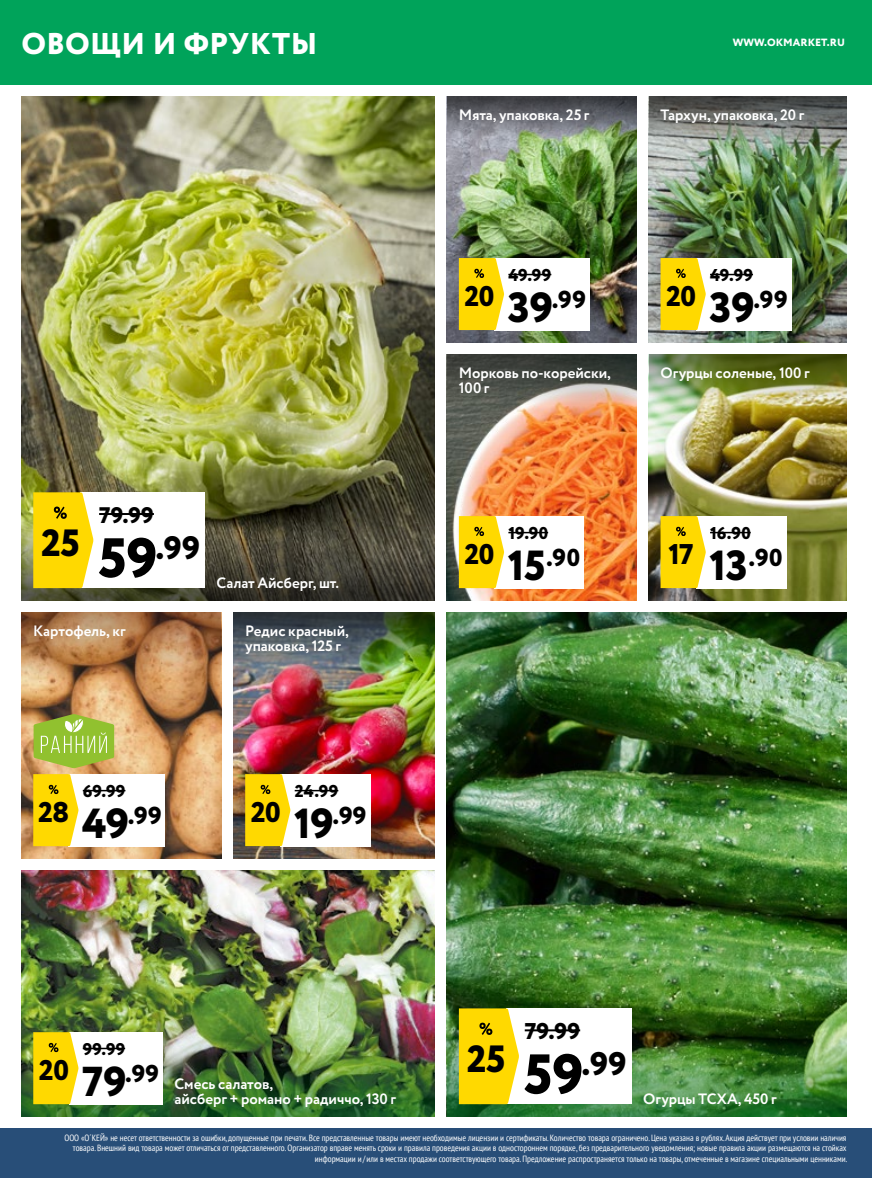
<style>
.page{position:relative;width:872px;height:1178px;background:#fff}
.page>*{position:absolute;margin:0;border:0;box-sizing:border-box;transform-origin:0 0}
.t1{font:800 37.95px "Circe";color:#000}
.t2{font:800 32.55px "Circe";color:#000}
.t3{font:800 32.4px "Circe";color:#000}
.t4{font:800 30px "Circe";letter-spacing:.015em;color:#fff}
.t5{font:800 28.5px "Circe";letter-spacing:-.01em;color:#000}
.t6{font:800 24.45px "Circe";letter-spacing:.02em;color:#000}
.t7{font:800 24.3px "Circe";color:#000}
.t8{font:800 22.8px "Circe";color:#000}
.t9{font:800 22.5px "Circe";color:#000}
.t10{font:800 17.1px "Circe";letter-spacing:.01em;color:#000}
.t11{font:800 16.95px "Circe";color:#000}
.t12{font:700 15px/15px "Circe";letter-spacing:-.005em;color:#fff}
.t13{font:800 10.5px "Circe";letter-spacing:.01em;color:#fff}
.t14{font:condensed 9px/10.5px "PT Sans";color:#fff;text-align:right}
.s1{font-size:42px}
.s2{font-size:55.5px}
.s3{font-size:41.7px}
.s4{font-size:55.8px}
</style>
<div class="page">
<img style="left:21px;top:870px;width:414px;height:174px">
<img style="left:21px;top:694px;width:200px;height:164px">
<img style="left:447px;top:612px;width:399px;height:408px">
<img style="left:447px;top:144px;width:189px;height:198px">
<img style="left:648px;top:148px;width:198px;height:194px">
<img style="left:233px;top:672px;width:202px;height:186px">
<img style="left:447px;top:414px;width:189px;height:186px">
<img style="left:648px;top:408px;width:198px;height:192px">
<svg style="left:21px;top:612px;width:200px;height:82px;background:#b38052"></svg>
<svg style="left:447px;top:96px;width:189px;height:48px;background:#6e7571"></svg>
<svg style="left:648px;top:96px;width:198px;height:52px;background:#727871"></svg>
<img style="left:648px;top:354px;width:198px;height:54px">
<svg style="left:447px;top:354px;width:189px;height:60px;background:#6e665a"></svg>
<img style="left:233px;top:612px;width:202px;height:60px">
<img style="left:447px;top:1020px;width:399px;height:96px">
<img style="left:21px;top:96px;width:414px;height:408px">
<svg style="left:21px;top:504px;width:414px;height:96px;background:#444230"></svg>
<img style="left:21px;top:1044px;width:414px;height:72px">
<div style="left:0;top:1128px;width:872px;height:50px;background:#284e78"></div>
<div style="left:69px;top:1032px;width:94px;height:72px;background:#fff"></div>
<hr style="left:83px;top:1048px;width:42px;height:1px;background:#000">
<svg style="left:33px;top:1032px;width:45px;height:72px;background:#fad815"></svg>
<div style="left:80px;top:492px;width:125px;height:96px;background:#fff"></div>
<hr style="left:99px;top:513px;width:55px;height:2px;background:#000">
<svg style="left:33px;top:492px;width:60px;height:96px;background:#fad816"></svg>
<div style="left:506px;top:1008px;width:125px;height:96px;background:#fff"></div>
<hr style="left:525px;top:1029px;width:55px;height:2px;background:#000">
<svg style="left:459px;top:1008px;width:60px;height:96px;background:#fad917"></svg>
<div style="left:69px;top:774px;width:96px;height:72px;background:#fff"></div>
<hr style="left:83px;top:790px;width:42px;height:1px;background:#000">
<svg style="left:33px;top:774px;width:45px;height:72px;background:#fad815"></svg>
<div style="left:280px;top:774px;width:90px;height:72px;background:#fff"></div>
<hr style="left:295px;top:790px;width:43px;height:1px;background:#000">
<svg style="left:245px;top:774px;width:45px;height:72px;background:#fad815"></svg>
<svg style="left:34px;top:713px;width:80px;height:55px;background:#a6be4d"></svg>
<div style="left:494px;top:258px;width:95px;height:72px;background:#fff"></div>
<hr style="left:508px;top:274px;width:43px;height:1px;background:#000">
<svg style="left:459px;top:258px;width:45px;height:72px;background:#fbd917"></svg>
<div style="left:696px;top:258px;width:95px;height:72px;background:#fff"></div>
<hr style="left:710px;top:274px;width:43px;height:1px;background:#000">
<svg style="left:660px;top:258px;width:46px;height:72px;background:#fad81a"></svg>
<div style="left:494px;top:516px;width:89px;height:72px;background:#fff"></div>
<hr style="left:508px;top:532px;width:40px;height:1px;background:#000">
<svg style="left:459px;top:516px;width:45px;height:72px;background:#fbd917"></svg>
<div style="left:696px;top:516px;width:90px;height:72px;background:#fff"></div>
<hr style="left:710px;top:532px;width:40px;height:1px;background:#000">
<svg style="left:660px;top:516px;width:46px;height:72px;background:#f9d819"></svg>
<div style="left:0;top:0;width:872px;height:84px;background:#00a35a"></div>
<h3 class="t4" style="left:21px;top:23px;width:297px">ОВОЩИ И ФРУКТЫ</h3>
<p class="t13" style="left:733px;top:35px;width:113px">WWW.OKMARKET.RU</p>
<h3 class="t12" style="left:459px;top:108px;width:132px">Мята, упаковка, 25 г</h3>
<h3 class="t12" style="left:660px;top:108px;width:145px">Тархун, упаковка, 20 г</h3>
<h3 class="t10" style="left:508px;top:264px;width:44px">49.99</h3>
<h3 class="t10" style="left:710px;top:264px;width:44px">49.99</h3>
<h3 class="t5" style="left:464px;top:277px;width:32px">20</h3>
<h3 class="t6" style="left:508px;top:283px;width:80px"><span class="s1">39</span>.99</h3>
<h3 class="t5" style="left:666px;top:277px;width:32px">20</h3>
<h3 class="t6" style="left:709px;top:283px;width:80px"><span class="s1">39</span>.99</h3>
<h3 class="t12" style="left:459px;top:366px;width:154px">Морковь по-корейски,<br>100 г</h3>
<h3 class="t12" style="left:660px;top:366px;width:151px">Огурцы соленые, 100 г</h3>
<h3 class="t9" style="left:99px;top:500px;width:56px">79.99</h3>
<h1 class="t1" style="left:41px;top:517px;width:40px">25</h1>
<h3 class="t3" style="left:98px;top:526px;width:103px"><span class="s2">59</span>.99</h3>
<h3 class="t12" style="left:217px;top:576px;width:124px">Салат Айсберг, шт.</h3>
<h3 class="t5" style="left:464px;top:535px;width:32px">20</h3>
<h3 class="t10" style="left:508px;top:522px;width:41px">19.90</h3>
<h3 class="t6" style="left:508px;top:541px;width:74px"><span class="s1">15</span>.90</h3>
<h3 class="t5" style="left:668px;top:535px;width:27px">17</h3>
<h3 class="t10" style="left:710px;top:522px;width:42px">16.90</h3>
<h3 class="t6" style="left:709px;top:541px;width:75px"><span class="s1">13</span>.90</h3>
<h3 class="t12" style="left:33px;top:624px;width:94px">Картофель, кг</h3>
<h3 class="t12" style="left:245px;top:624px;width:105px">Редис красный, упаковка, 125 г</h3>
<h3 class="t10" style="left:83px;top:780px;width:44px">69.99</h3>
<h3 class="t10" style="left:295px;top:780px;width:45px">24.99</h3>
<h3 class="t5" style="left:38px;top:793px;width:33px">28</h3>
<h3 class="t6" style="left:82px;top:799px;width:81px"><span class="s1">49</span>.99</h3>
<h3 class="t5" style="left:251px;top:793px;width:32px">20</h3>
<h3 class="t6" style="left:294px;top:799px;width:74px"><span class="s1">19</span>.99</h3>
<h3 class="t5" style="left:39px;top:1051px;width:32px">20</h3>
<h3 class="t11" style="left:83px;top:1038px;width:44px">99.99</h3>
<h3 class="t7" style="left:82px;top:1057px;width:78px"><span class="s3">79</span>.99</h3>
<h3 class="t12" style="left:175px;top:1077px;width:223px">Смесь салатов,<br>айсберг + романо + радиччо, 130 г</h3>
<h1 class="t1" style="left:467px;top:1033px;width:40px">25</h1>
<h3 class="t8" style="left:525px;top:1016px;width:57px">79.99</h3>
<h2 class="t2" style="left:524px;top:1042px;width:104px"><span class="s4">59</span>.99</h2>
<h3 class="t12" style="left:643px;top:1092px;width:135px">Огурцы ТСХА, 450 г</h3>
<p class="t14" style="left:64px;top:1132px;width:784px">ООО «О´КЕЙ» не несет ответственности за ошибки, допущенные при печати. Все представленные товары имеют необходимые лицензии и сертификаты. Количество товара ограничено. Цена указана в рублях. Акция действует при условии наличия товара. Внешний вид товара может отличаться от представленного. Организатор вправе менять сроки и правила проведения акции в одностороннем порядке, без предварительного уведомления; новые правила акции размещаются на стойках информации и / или в местах продажи соответствующего товара. Предложение распространяется только на товары, отмеченные в магазине специальными ценниками.</p>
</div>
